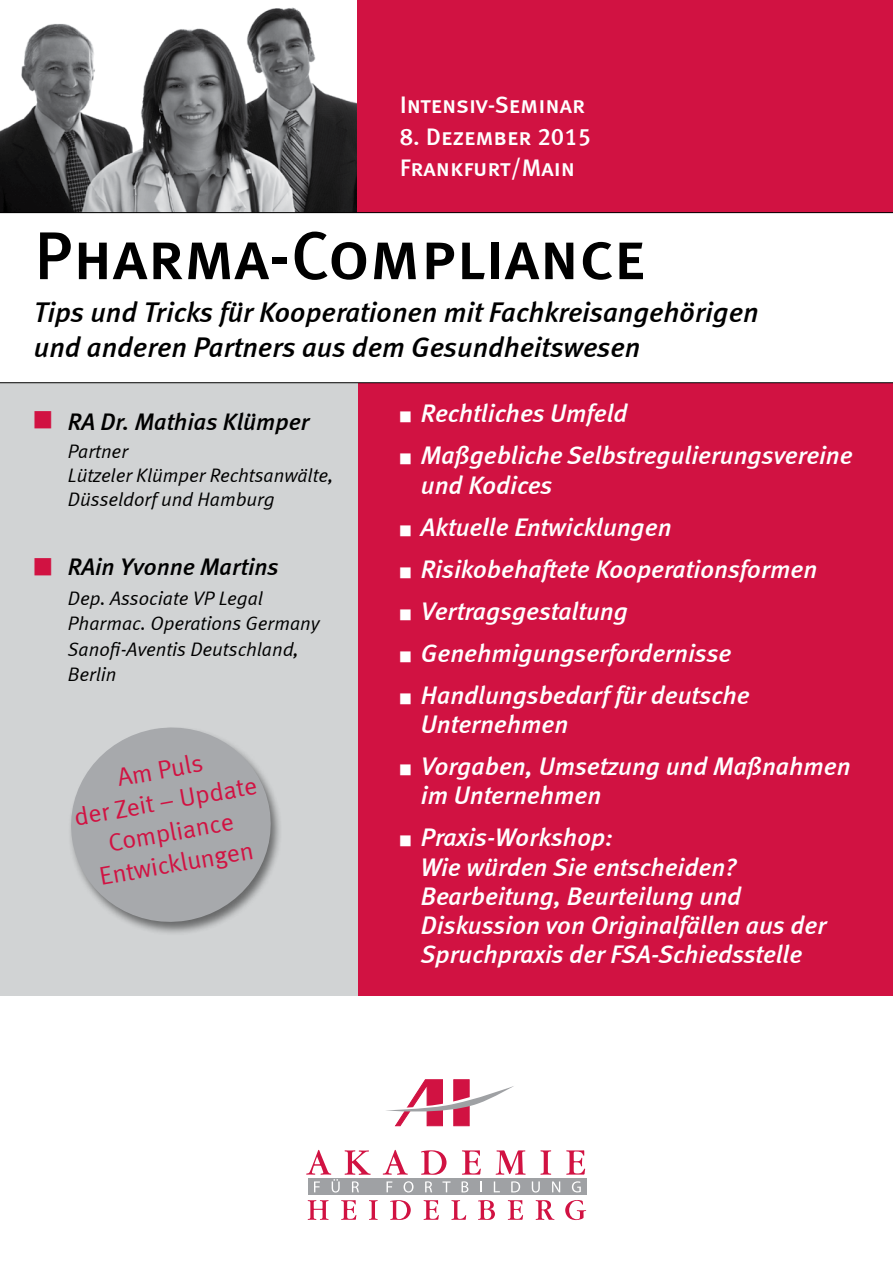
<style>
.page{position:relative;width:893px;height:1263px;background:#fff}
.page>*{position:absolute;margin:0;border:0;box-sizing:border-box;transform-origin:0 0}
.t1{font:67.5px "Meta Medium LF Caps";color:#000}
.t2{font:italic 28.5px/34.5px "Meta Medium LF";color:#000}
.t3{font:italic 25.5px/29.2px "Meta Medium LF";color:#fff}
.t4{font:25.5px/31.5px "Meta Normal LF";color:#d11242;text-align:center}
.t5{font:24px/31.5px "Meta Medium LF Caps";color:#fff}
.t6{font:italic 24px "Meta Medium LF";color:#000}
.t7{font:24px "Zapf Dingbats";color:#d11242}
.t8{font:italic 19.5px/25.5px "Meta Normal LF";color:#000}
</style>
<div class="page">
<svg style="left:386px;top:1079px;width:128px;height:47px"></svg>
<svg style="left:308px;top:1200px;width:21px;height:20px"></svg>
<svg style="left:341px;top:1200px;width:15px;height:20px"></svg>
<svg style="left:369px;top:1200px;width:9px;height:20px"></svg>
<svg style="left:390px;top:1200px;width:21px;height:20px"></svg>
<svg style="left:424px;top:1200px;width:15px;height:20px"></svg>
<svg style="left:451px;top:1200px;width:15px;height:20px"></svg>
<svg style="left:478px;top:1200px;width:17px;height:20px"></svg>
<svg style="left:508px;top:1200px;width:15px;height:20px"></svg>
<svg style="left:536px;top:1200px;width:18px;height:20px"></svg>
<svg style="left:565px;top:1200px;width:21px;height:20px"></svg>
<svg style="left:383px;top:1150px;width:25px;height:25px"></svg>
<svg style="left:421px;top:1150px;width:25px;height:25px"></svg>
<svg style="left:462px;top:1150px;width:19px;height:25px"></svg>
<svg style="left:496px;top:1150px;width:30px;height:25px"></svg>
<svg style="left:540px;top:1150px;width:11px;height:25px"></svg>
<svg style="left:566px;top:1150px;width:19px;height:25px"></svg>
<div style="left:308px;top:1179px;width:278px;height:16px;background:#9fa1a4"></div>
<svg style="left:306px;top:1150px;width:65px;height:42px"></svg>
<svg style="left:386px;top:1181px;width:6px;height:11px"></svg>
<svg style="left:404px;top:1181px;width:9px;height:11px"></svg>
<svg style="left:425px;top:1181px;width:7px;height:11px"></svg>
<svg style="left:442px;top:1181px;width:8px;height:11px"></svg>
<svg style="left:461px;top:1181px;width:7px;height:11px"></svg>
<svg style="left:494px;top:1181px;width:6px;height:11px"></svg>
<svg style="left:511px;top:1181px;width:9px;height:11px"></svg>
<svg style="left:532px;top:1181px;width:8px;height:11px"></svg>
<svg style="left:552px;top:1181px;width:8px;height:11px"></svg>
<svg style="left:572px;top:1181px;width:9px;height:11px"></svg>
<img style="left:0;top:7px;width:357px;height:205px">
<div style="left:357px;top:0;width:536px;height:213px;background:#d11242"></div>
<div style="left:357px;top:383px;width:536px;height:612px;background:#d11242"></div>
<div style="left:0;top:383px;width:357px;height:612px;background:#d1d3d4"></div>
<div style="left:67px;top:726px;width:216px;height:210px;background:#000;opacity:.5"></div>
<svg style="left:67px;top:726px;width:211px;height:203px"></svg>
<hr style="left:0;top:382px;width:893px;height:1px;background:#000">
<hr style="left:0;top:212px;width:893px;height:1px;background:#000">
<p class="t5" style="left:400px;top:89px;width:187px">Intensiv-Seminar</p>
<p class="t5" style="left:400px;top:120px;width:193px">8. Dezember 2015<br>Frankfurt/Main</p>
<h1 class="t1" style="left:34px;top:217px;width:613px">Pharma-Compliance</h1>
<p class="t2" style="left:34px;top:295px;width:726px">Tips und Tricks für Kooperationen mit Fachkreisangehörigen und anderen Partners aus dem Gesundheitswesen</p>
<p class="t7" style="left:34px;top:408px;width:20px">■</p>
<p class="t6" style="left:68px;top:407px;width:243px">RA Dr. Mathias Klümper</p>
<p class="t8" style="left:68px;top:439px;width:267px;line-height:24px">Partner<br>Lützeler Klümper Rechtsanwälte,<br>Düsseldorf und Hamburg</p>
<p class="t7" style="left:34px;top:555px;width:20px">■</p>
<p class="t6" style="left:68px;top:553px;width:212px">RAin Yvonne Martins</p>
<p class="t8" style="left:68px;top:585px;width:253px">Dep. Associate VP Legal<br>Pharmac. Operations Germany<br>Sanofi-Aventis Deutschland,<br>Berlin</p>
<p class="t4" style="left:66px;top:770px;width:187px;rotate:-10deg">Am Puls<br>der Zeit – Update<br>Compliance<br>Entwicklungen</p>
<p class="t3" style="left:400px;top:399px;width:229px">■ Rechtliches Umfeld</p>
<p class="t3" style="left:421px;top:441px;width:433px;text-indent:-21px">■ Maßgebliche Selbstregulierungsvereine und Kodices</p>
<p class="t3" style="left:400px;top:512px;width:273px">■ Aktuelle Entwicklungen</p>
<p class="t3" style="left:400px;top:554px;width:419px">■ Risikobehaftete Kooperationsformen</p>
<p class="t3" style="left:400px;top:596px;width:230px">■ Vertragsgestaltung</p>
<p class="t3" style="left:400px;top:638px;width:333px">■ Genehmigungserfordernisse</p>
<p class="t3" style="left:421px;top:680px;width:330px;text-indent:-21px">■ Handlungsbedarf für deutsche<br>Unternehmen</p>
<p class="t3" style="left:421px;top:751px;width:431px;text-indent:-21px">■ Vorgaben, Umsetzung und Maßnahmen im Unternehmen</p>
<p class="t3" style="left:421px;top:822px;width:407px;text-indent:-21px">■ Praxis-Workshop:<br>Wie würden Sie entscheiden?<br>Bearbeitung, Beurteilung und<br>Diskussion von Originalfällen aus der<br>Spruchpraxis der FSA-Schiedsstelle</p>
</div>
